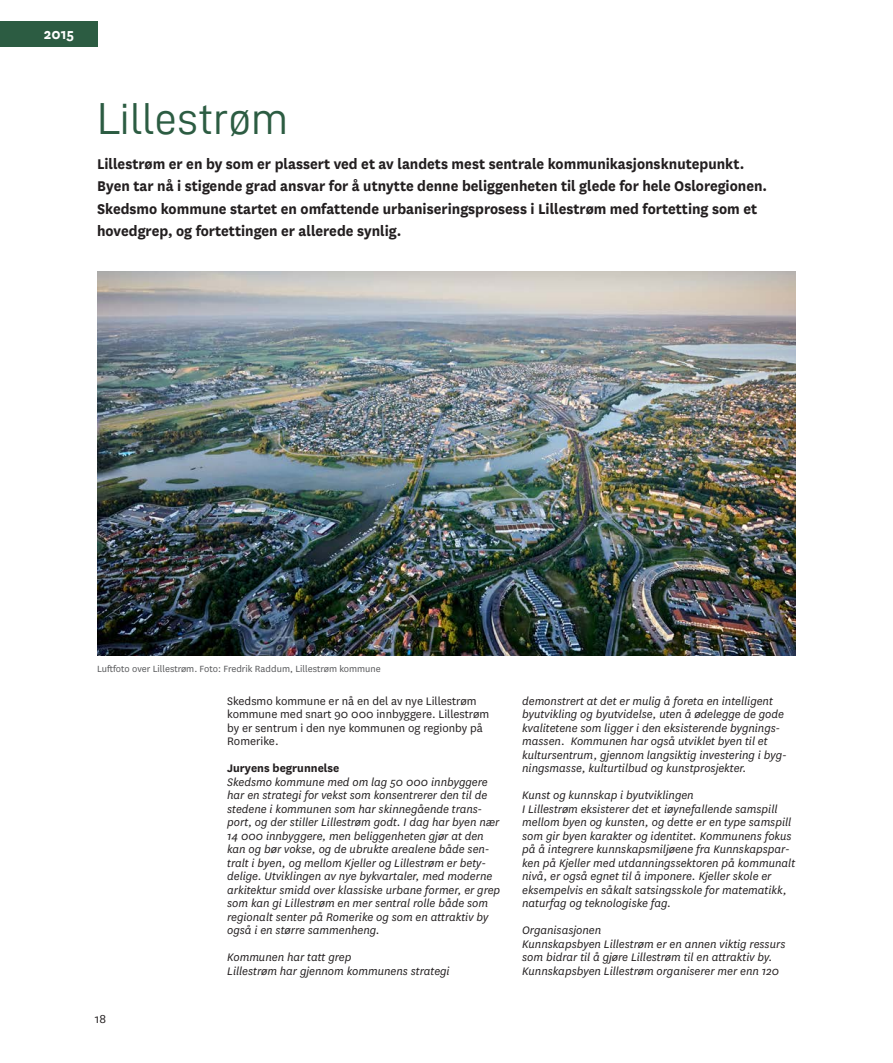
<style>
.page{position:relative;width:893px;height:1063px;background:#fff}
.page>*{position:absolute;margin:0;border:0;box-sizing:border-box;transform-origin:0 0}
.Heading_prosjekt{font:45px "D DIN";color:#2c5c42}
.overskrift{font:700 16.5px/22.5px "National";color:#231f20;scale:.96 1}
.overskrift-2{font:700 16.5px "National";color:#fff;scale:.96 1}
.t1{font:13.5px "National";color:#231f20}
.brød{font:italic 12.75px/13.5px "National";color:#231f20}
.Mellom_Brød{font:12.75px/13.5px "National";color:#231f20}
.Mellom_Brød-2{font:italic 12.75px "National";color:#231f20}
.Mellom_Brød-3{font:700 12.75px "National";color:#231f20}
.Fakta_hvit{font:10.5px "National";color:#57585a}
</style>
<div class="page">
<img style="left:97px;top:271px;width:699px;height:385px">
<div style="left:0;top:21px;width:97px;height:26px;background:#2c5c42"></div>
<p class="overskrift-2" style="left:44px;top:22px;width:33px">2015</p>
<p class="Heading_prosjekt" style="left:97px;top:94px;width:193px">Lillestrøm</p>
<p class="overskrift" style="left:97px;top:151px;width:699px">Lillestrøm er en by som er plassert ved et av landets mest sentrale kommunikasjonsknutepunkt.<br>Byen tar nå i stigende grad ansvar for å utnytte denne beliggenheten til glede for hele Osloregionen.<br>Skedsmo kommune startet en omfattende urbaniseringsprosess i Lillestrøm med fortetting som et hovedgrep, og fortettingen er allerede synlig.</p>
<p class="Fakta_hvit" style="left:97px;top:662px;width:285px">Luftfoto over Lillestrøm. Foto: Fredrik Raddum, Lillestrøm kommune</p>
<p class="t1" style="left:95px;top:1011px;width:13px">18</p>
<p class="Mellom_Brød" style="left:227px;top:694px;width:263px">Skedsmo kommune er nå en del av nye Lillestrøm kommune med snart 90 000 innbyggere. Lillestrøm by er sentrum i den nye kommunen og regionby på Romerike.</p>
<p class="Mellom_Brød-3" style="left:227px;top:759px;width:114px">Juryens begrunnelse</p>
<p class="brød" style="left:227px;top:775px;width:275px">Skedsmo kommune med om lag 50 000 innbyggere har en strategi for vekst som konsentrerer den til de stedene i kommunen som har skinnegående trans&shy;port, og der stiller Lillestrøm godt. I dag har byen nær 14 000 innbyggere, men beliggenheten gjør at den kan og bør vokse, og de ubrukte arealene både sen&shy;tralt i byen, og mellom Kjeller og Lillestrøm er bety&shy;delige. Utviklingen av nye bykvartaler, med moderne arkitektur smidd over klassiske urbane former, er grep som kan gi Lillestrøm en mer sentral rolle både som regionalt senter på Romerike og som en attraktiv by også i en større sammenheng.</p>
<p class="Mellom_Brød-2" style="left:227px;top:949px;width:126px">Kommunen har tatt grep</p>
<p class="brød" style="left:227px;top:964px;width:224px">Lillestrøm har gjennom kommunens strategi</p>
<p class="brød" style="left:522px;top:694px;width:266px">demonstrert at det er mulig å foreta en intelligent byutvikling og byutvidelse, uten å ødelegge de gode kvalitetene som ligger i den eksisterende bygnings&shy;massen. Kommunen har også utviklet byen til et kultursentrum, gjennom langsiktig investering i byg&shy;ningsmasse, kulturtilbud og kunstprosjekter.</p>
<p class="Mellom_Brød-2" style="left:522px;top:787px;width:173px">Kunst og kunnskap i byutviklingen</p>
<p class="brød" style="left:522px;top:802px;width:275px">I Lillestrøm eksisterer det et iøynefallende samspill mellom byen og kunsten, og dette er en type samspill som gir byen karakter og identitet. Kommunens fokus på å integrere kunnskapsmiljøene fra Kunnskapspar&shy;ken på Kjeller med utdanningssektoren på kommunalt nivå, er også egnet til å imponere. Kjeller skole er eksempelvis en såkalt satsingsskole for matematikk, naturfag og teknologiske fag.</p>
<p class="Mellom_Brød-2" style="left:522px;top:923px;width:81px">Organisasjonen</p>
<p class="brød" style="left:522px;top:937px;width:265px">Kunnskapsbyen Lillestrøm er en annen viktig ressurs som bidrar til å gjøre Lillestrøm til en attraktiv by.<br>Kunnskapsbyen Lillestrøm organiserer mer enn 120</p>
</div>
